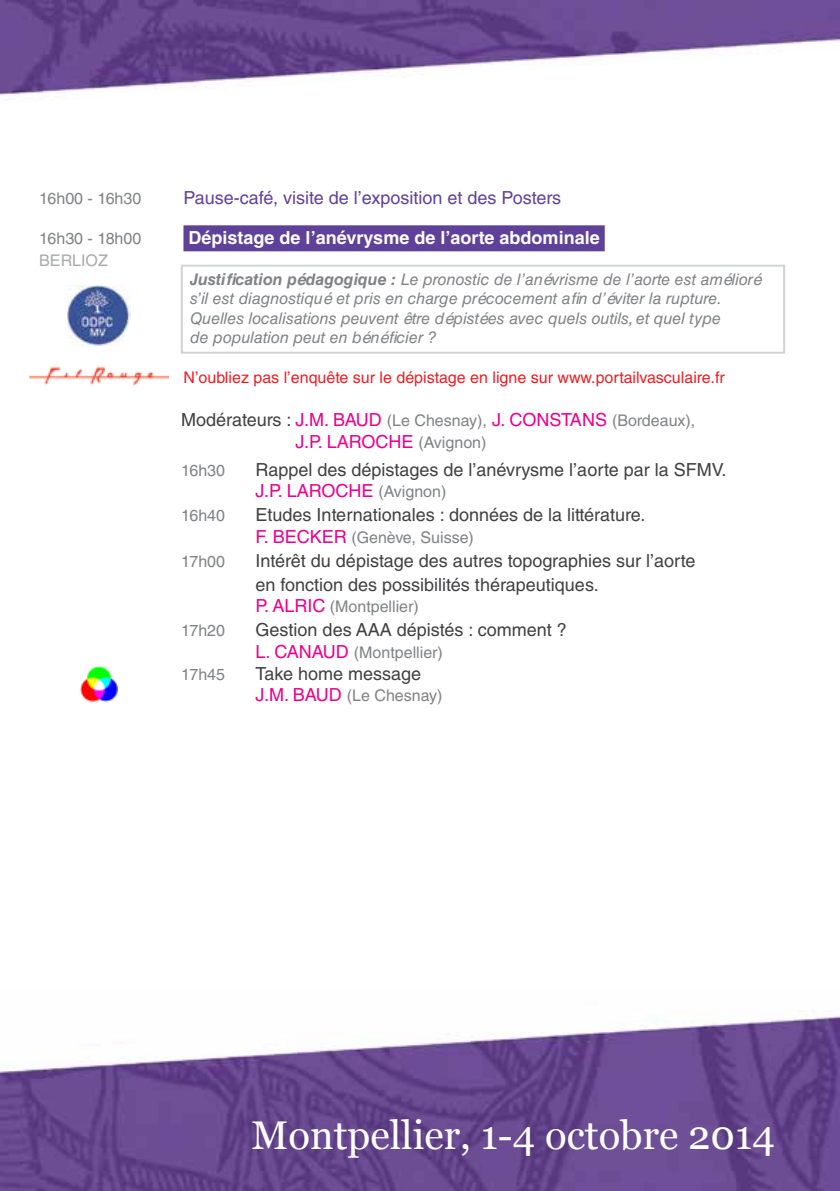
<style>
.page{position:relative;width:840px;height:1191px;background:#fff}
.page>*{position:absolute;margin:0;border:0;box-sizing:border-box;transform-origin:0 0}
.t1{font:40px "Georgia";color:#fff}
.t2{font:18px/21.6px "Helvetica LT Std";color:#414042}
.t3{font:18px "Helvetica LT Std";color:#60419a}
.t4{font:700 18px "Helvetica LT Std";color:#fff}
.t5{font:18px "Helvetica LT Std";color:#ec008c}
.t6{font:italic 16px/19.2px "Helvetica LT Std";color:#808285}
.t7{font:16px "Helvetica LT Std";color:#808285}
.t8{font:16px "Helvetica LT Std";color:#ed1d24}
.t9{font:16px "Helvetica LT Std";color:#a7a9ac}
.s1{font-weight:700}
.s2{font-size:18px;color:#414042}
.s3{font-size:18px;color:#ec008c}
.s4{font-size:16px;color:#808285}
.s5{color:#ec008c}
</style>
<div class="page">
<img style="left:0;top:1010px;width:839px;height:181px">
<div style="left:183px;top:225px;width:421px;height:26px;background:#60419a"></div>
<img style="left:0;top:0;width:839px;height:98px">
<div style="left:181px;top:265px;width:603px;height:89px;border:2px solid #d1d3d4"></div>
<img style="left:81px;top:666px;width:36px;height:35px">
<img style="left:29px;top:366px;width:139px;height:20px">
<img style="left:67px;top:285px;width:64px;height:61px">
<p class="t7" style="left:39px;top:189px;width:103px">16h00 - 16h30</p>
<p class="t3" style="left:183px;top:187px;width:379px">Pause-café, visite de l’exposition et des Posters</p>
<p class="t7" style="left:39px;top:229px;width:103px">16h30 - 18h00</p>
<p class="t4" style="left:188px;top:227px;width:412px">Dépistage de l’anévrysme de l’aorte abdominale</p>
<p class="t9" style="left:39px;top:251px;width:70px">BERLIOZ</p>
<p class="t6" style="left:190px;top:270px;width:573px"><span class="s1">Justification pédagogique :</span> Le pronostic de l’anévrisme de l’aorte est amélioré s’il est diagnostiqué et pris en charge précocement afin d’éviter la rupture.<br>Quelles localisations peuvent être dépistées avec quels outils, et quel type<br>de population peut en bénéficier ?</p>
<p class="t8" style="left:183px;top:368px;width:542px">N’oubliez pas l’enquête sur le dépistage en ligne sur www.portailvasculaire.fr</p>
<p class="t7" style="left:181px;top:411px;width:515px"><span class="s2">Modérateurs :</span> <span class="s3">J.M. BAUD</span> (Le Chesnay), <span class="s3">J. CONSTANS</span> (Bordeaux),</p>
<p class="t5" style="left:295px;top:431px;width:192px">J.P. LAROCHE <span class="s4">(Avignon)</span></p>
<p class="t7" style="left:181px;top:461px;width:45px">16h30</p>
<p class="t2" style="left:255px;top:458px;width:472px">Rappel des dépistages de l’anévrysme l’aorte par la SFMV.<br><span class="s5">J.P. LAROCHE</span> <span class="s4">(Avignon)</span></p>
<p class="t7" style="left:181px;top:506px;width:45px">16h40</p>
<p class="t2" style="left:255px;top:504px;width:391px">Etudes Internationales : données de la littérature.</p>
<p class="t7" style="left:255px;top:528px;width:220px"><span class="s3">F. BECKER</span> (Genève, Suisse)</p>
<p class="t7" style="left:181px;top:552px;width:45px">17h00</p>
<p class="t2" style="left:255px;top:548px;width:441px;line-height:24px">Intérêt du dépistage des autres topographies sur l’aorte en fonction des possibilités thérapeutiques.</p>
<p class="t7" style="left:255px;top:597px;width:165px"><span class="s3">P. ALRIC</span> (Montpellier)</p>
<p class="t7" style="left:181px;top:621px;width:45px">17h20</p>
<p class="t2" style="left:255px;top:619px;width:312px">Gestion des AAA dépistés : comment ?</p>
<p class="t7" style="left:255px;top:643px;width:189px"><span class="s3">L. CANAUD</span> (Montpellier)</p>
<p class="t7" style="left:181px;top:665px;width:45px">17h45</p>
<p class="t2" style="left:255px;top:662px;width:167px">Take home message</p>
<p class="t7" style="left:255px;top:686px;width:188px"><span class="s3">J.M. BAUD</span> (Le Chesnay)</p>
<h1 class="t1" style="left:251px;top:1111px;width:524px">Montpellier, 1-4 octobre 2014</h1>
</div>
